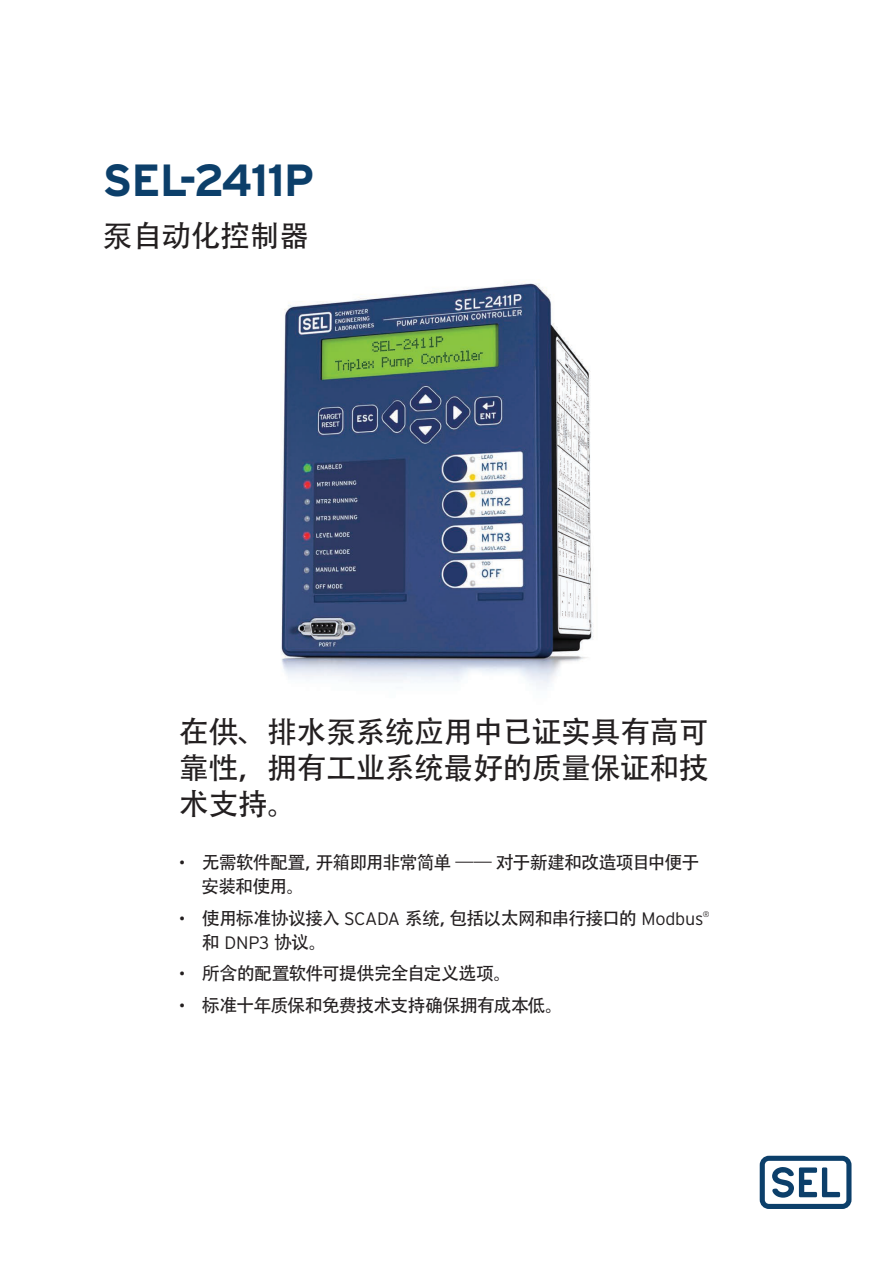
<style>
.page{position:relative;width:893px;height:1263px;background:#fff}
.page>*{position:absolute;margin:0;border:0;box-sizing:border-box;transform-origin:0 0}
.t1{font:700 45px "Interstate Poly";letter-spacing:-.02em;color:#0c3f6a}
.t2{font:30px/36px "Adobe Heiti Std";letter-spacing:-.02em;color:#231f20;text-align:justify}
.t3{font:18px/24px "Adobe Heiti Std";letter-spacing:-.05em;color:#231f20}
.s1{font-family:"Interstate Poly";font-weight:300}
</style>
<div class="page">
<img style="left:281px;top:281px;width:313px;height:405px">
<svg style="left:760px;top:1156px;width:91px;height:53px"></svg>
<h1 class="t1" style="left:103px;top:147px;width:213px">SEL‑2411P</h1>
<h2 class="t2" style="left:103px;top:219px;width:208px">泵自动化控制器</h2>
<h2 class="t2" style="left:179px;top:714px;width:531px">在供、排水泵系统应用中已证实具有高可靠性，拥有工业系统最好的质量保证和技术支持。</h2>
<p class="t3" style="left:201px;top:851px;width:500px;text-indent:-22px"><span class="s1">•</span> 无需软件配置，开箱即用非常简单 —— 对于新建和改造项目中便于安装和使用。</p>
<p class="t3" style="left:202px;top:907px;width:509px;text-indent:-23px"><span class="s1">•</span> 使用标准协议接入 <span class="s1">SCADA</span> 系统，包括以太网和串行接口的 <span class="s1">Modbus</span><sup>®</sup>和 <span class="s1">DNP3</span> 协议。</p>
<p class="t3" style="left:179px;top:962px;width:334px"><span class="s1">•</span> 所含的配置软件可提供完全自定义选项。</p>
<p class="t3" style="left:179px;top:994px;width:386px"><span class="s1">•</span> 标准十年质保和免费技术支持确保拥有成本低。</p>
</div>
